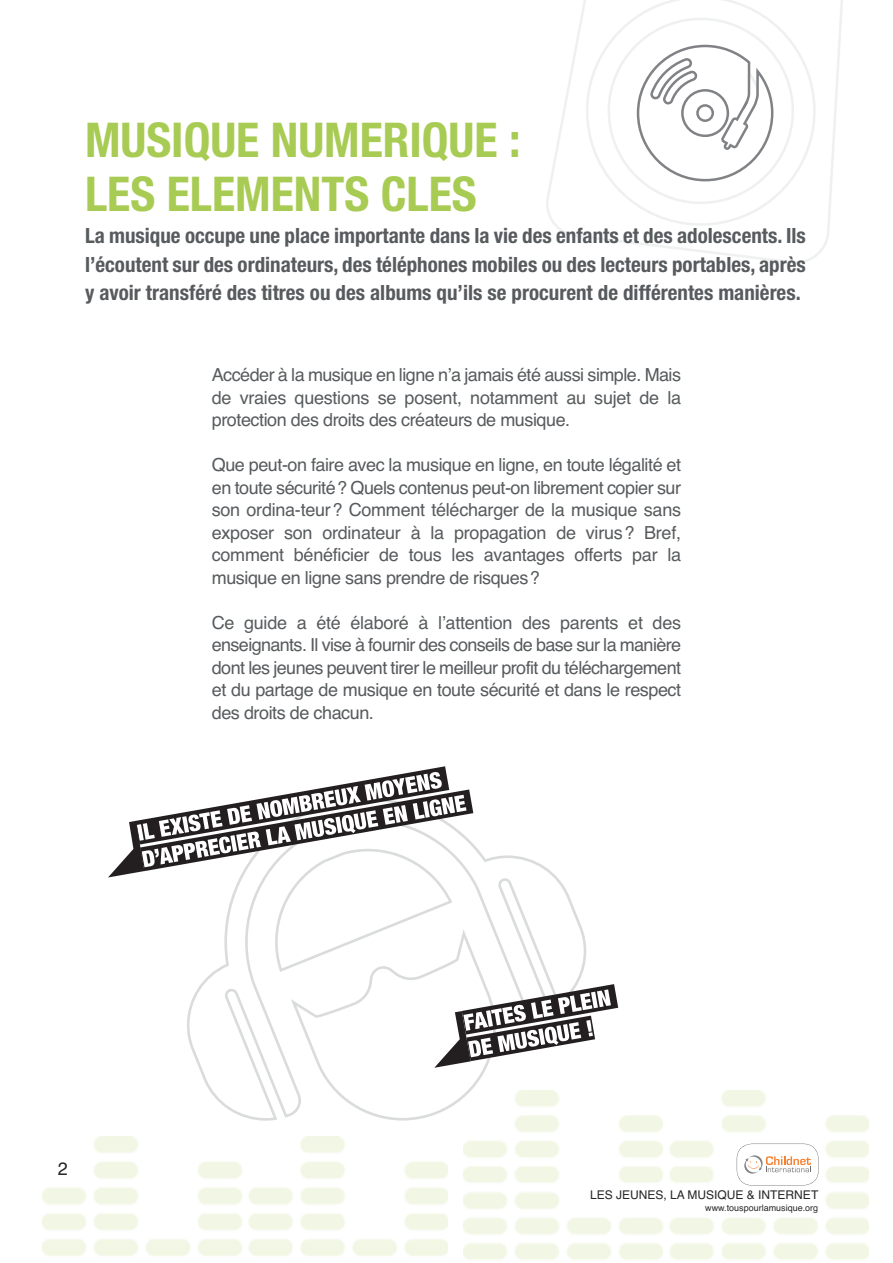
<style>
.page{position:relative;width:893px;height:1263px;background:#fff}
.page>*{position:absolute;margin:0;border:0;box-sizing:border-box;transform-origin:0 0}
.t1{font:700 condensed 48px/54px "Helvetica Neue";color:#a8cb54}
.t2{font:700 condensed 21px/28.5px "Helvetica Neue";color:#575b5d;text-align:justify}
.t3{font:18px/22.5px "Helvetica";letter-spacing:-.025em;color:#575b5d;text-align:justify}
.t4{font:18px "Helvetica";color:#272627}
.t5{font:12px "Helvetica";color:#272627}
.t6{font:9px "Helvetica";color:#272627}
</style>
<div class="page">
<svg style="left:546px;top:0;width:297px;height:264px"></svg>
<svg style="left:637px;top:45px;width:136px;height:136px"></svg>
<img style="left:42px;top:1136px;width:406px;height:120px">
<img style="left:463px;top:1090px;width:406px;height:170px">
<div style="left:720px;top:1140px;width:102px;height:49px;background:#fff"></div>
<svg style="left:737px;top:1144px;width:81px;height:41px"></svg>
<div style="left:566px;top:1186px;width:252px;height:31px;background:#fff"></div>
<svg style="left:108px;top:766px;width:513px;height:354px"></svg>
<h1 class="t1" style="left:85px;top:117px;width:437px">MUSIQUE NUMERIQUE :<br>LES ELEMENTS CLES</h1>
<p class="t2" style="left:85px;top:223px;width:722px">La musique occupe une place importante dans la vie des enfants et des adolescents. Ils l’écoutent sur des ordinateurs, des téléphones mobiles ou des lecteurs portables, après y avoir transféré des titres ou des albums qu’ils se procurent de différentes manières.</p>
<p class="t3" style="left:212px;top:365px;width:471px">Accéder à la musique en ligne nʼa jamais été aussi simple. Mais de vraies questions se posent, notamment au sujet de la protection des droits des créateurs de musique.</p>
<p class="t3" style="left:212px;top:455px;width:471px">Que peut-on faire avec la musique en ligne, en toute légalité et en toute sécurité? Quels contenus peut-on librement copier sur son ordina-teur? Comment télécharger de la musique sans exposer son ordinateur à la propagation de virus? Bref, comment bénéficier de tous les avantages offerts par la musique en ligne sans prendre de risques?</p>
<p class="t3" style="left:212px;top:613px;width:471px">Ce guide a été élaboré à lʼattention des parents et des enseignants. Il vise à fournir des conseils de base sur la manière dont les jeunes peuvent tirer le meilleur profit du téléchargement et du partage de musique en toute sécurité et dans le respect des droits de chacun.</p>
<p class="t4" style="left:58px;top:1162px;width:12px">2</p>
<p class="t5" style="left:590px;top:1190px;width:230px">LES JEUNES, LA MUSIQUE &amp; INTERNET</p>
<p class="t6" style="left:705px;top:1205px;width:115px">www.touspourlamusique.org</p>
</div>
